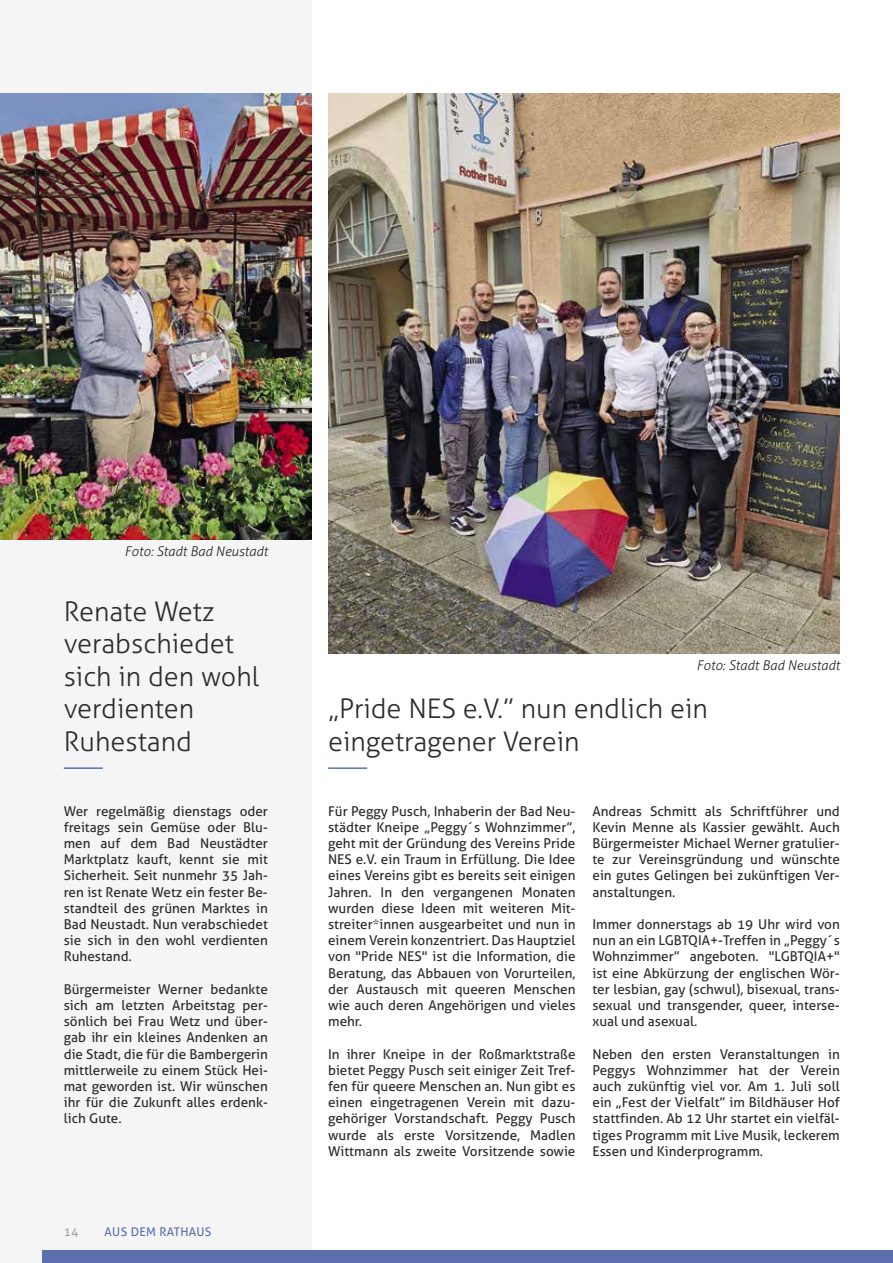
<style>
.page{position:relative;width:893px;height:1263px;background:#fff}
.page>*{position:absolute;margin:0;border:0;box-sizing:border-box;transform-origin:0 0}
.t1{font:300 27px/32.4px "Aller";color:#2c2c2c}
.t2{font:13.5px/16.2px "Aller";color:#2c2c2c;text-align:justify}
.t3{font:italic 300 13.5px "Aller";color:#2c2c2c}
.t4{font:12px "Aller";letter-spacing:.025em;color:#5c70b0}
.t5{font:12px "Aller";color:#a3a3a3}
</style>
<div class="page">
<div style="left:0;top:0;width:311px;height:1263px;background:#f5f5f5"></div>
<div style="left:43px;top:1250px;width:850px;height:13px;background:#5c70b0"></div>
<hr style="left:328px;top:767px;width:39px;height:2px;background:#5c70b0">
<hr style="left:64px;top:767px;width:39px;height:2px;background:#5c70b0">
<img style="left:328px;top:94px;width:512px;height:559px">
<img style="left:0;top:94px;width:311px;height:446px">
<p class="t3" style="left:125px;top:543px;width:145px">Foto: Stadt Bad Neustadt</p>
<h1 class="t1" style="left:64px;top:595px;width:197px">Renate Wetz verabschiedet sich in den wohl verdienten<br>Ruhestand</h1>
<p class="t2" style="left:64px;top:802px;width:206px">Wer regelmäßig dienstags oder freitags sein Gemüse oder Blu&shy;men auf dem Bad Neustädter Marktplatz kauft, kennt sie mit Sicherheit. Seit nunmehr 35 Jah&shy;ren ist Renate Wetz ein fester Be&shy;standteil des grünen Marktes in Bad Neustadt. Nun verabschiedet sie sich in den wohl verdienten Ruhestand.</p>
<p class="t2" style="left:64px;top:981px;width:206px">Bürgermeister Werner bedankte sich am letzten Arbeitstag per&shy;sönlich bei Frau Wetz und über&shy;gab ihr ein kleines Andenken an die Stadt, die für die Bambergerin mittlerweile zu einem Stück Hei&shy;mat geworden ist. Wir wünschen ihr für die Zukunft alles erdenk&shy;lich Gute.</p>
<p class="t5" style="left:64px;top:1224px;width:16px">14</p>
<p class="t4" style="left:105px;top:1224px;width:108px">AUS DEM RATHAUS</p>
<p class="t3" style="left:697px;top:657px;width:145px">Foto: Stadt Bad Neustadt</p>
<h1 class="t1" style="left:328px;top:692px;width:381px">„Pride NES e.V.” nun endlich ein eingetragener Verein</h1>
<p class="t2" style="left:328px;top:802px;width:249px">Für Peggy Pusch, Inhaberin der Bad Neu&shy;städter Kneipe „Peggy´s Wohnzimmer”, geht mit der Gründung des Vereins Pride NES e.V. ein Traum in Erfüllung. Die Idee eines Vereins gibt es bereits seit einigen Jahren. In den vergangenen Monaten wurden diese Ideen mit weiteren Mit&shy;streiter*innen ausgearbeitet und nun in einem Verein konzentriert. Das Hauptziel von "Pride NES" ist die Information, die Beratung, das Abbauen von Vorurteilen, der Austausch mit queeren Menschen wie auch deren Angehörigen und vieles mehr.</p>
<p class="t2" style="left:328px;top:1045px;width:249px">In ihrer Kneipe in der Roßmarktstraße bietet Peggy Pusch seit einiger Zeit Tref&shy;fen für queere Menschen an. Nun gibt es einen eingetragenen Verein mit dazu&shy;gehöriger Vorstandschaft. Peggy Pusch wurde als erste Vorsitzende, Madlen Wittmann als zweite Vorsitzende sowie</p>
<p class="t2" style="left:592px;top:802px;width:249px">Andreas Schmitt als Schriftführer und Kevin Menne als Kassier gewählt. Auch Bürgermeister Michael Werner gratulier&shy;te zur Vereinsgründung und wünschte ein gutes Gelingen bei zukünftigen Ver&shy;anstaltungen.</p>
<p class="t2" style="left:592px;top:916px;width:249px">Immer donnerstags ab 19 Uhr wird von nun an ein LGBTQIA+-Treffen in „Peggy´s Wohnzimmer” angeboten. "LGBTQIA+" ist eine Abkürzung der englischen Wör&shy;ter lesbian, gay (schwul), bisexual, trans&shy;sexual und transgender, queer, interse&shy;xual und asexual.</p>
<p class="t2" style="left:592px;top:1045px;width:249px">Neben den ersten Veranstaltungen in Peggys Wohnzimmer hat der Verein auch zukünftig viel vor. Am 1. Juli soll ein „Fest der Vielfalt” im Bildhäuser Hof stattfinden. Ab 12 Uhr startet ein vielfäl&shy;tiges Programm mit Live Musik, leckerem Essen und Kinderprogramm.</p>
</div>
